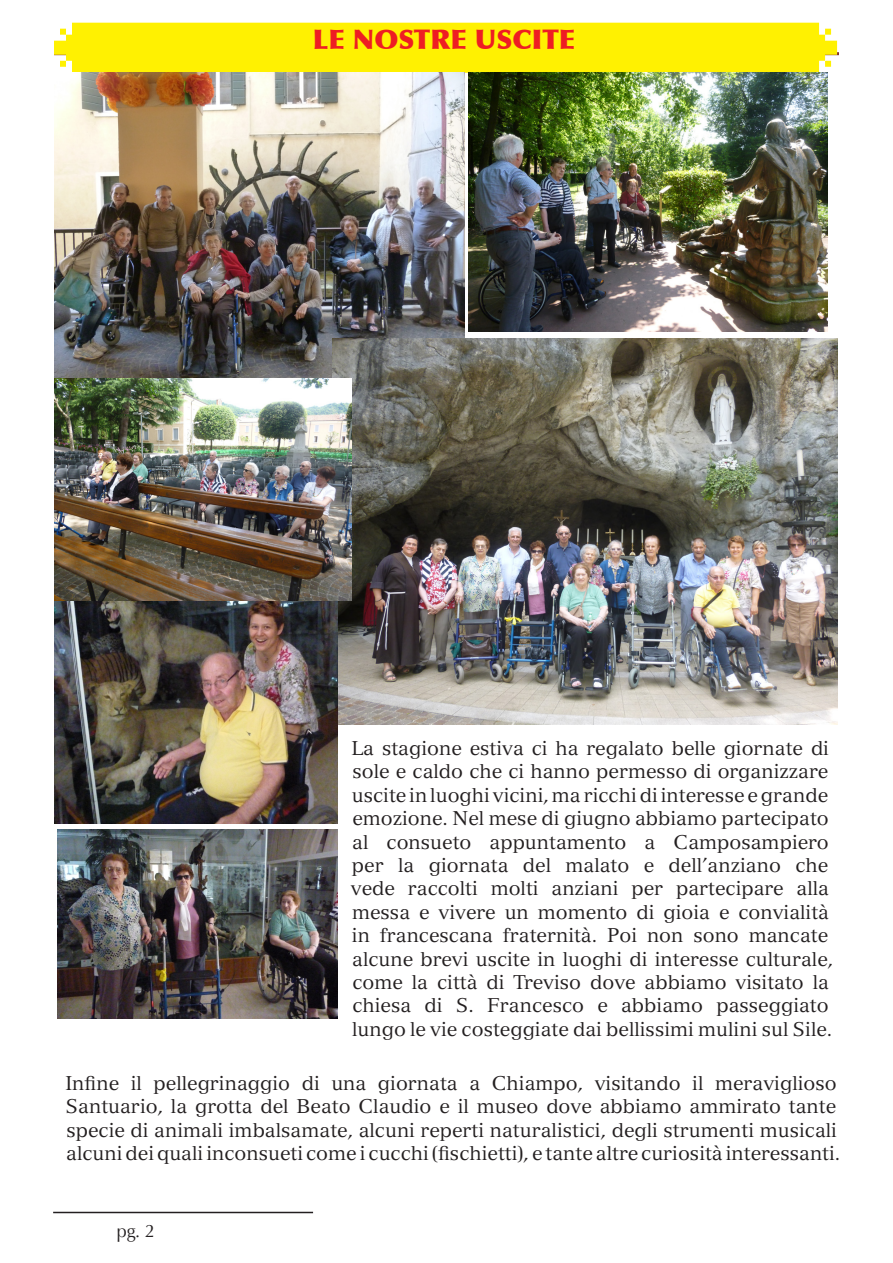
<style>
.page{position:relative;width:893px;height:1263px;background:#fff}
.page>*{position:absolute;margin:0;border:0;box-sizing:border-box;transform-origin:0 0}
.Normale{font:900 27px "Optima";color:#ee1d23}
.Normale-2{font:19.5px/23.4px "Versailles";color:#231f20}
.t1{font:18px "Optima";color:#231f20}
</style>
<div class="page">
<hr style="left:53px;top:1212px;width:260px;height:1px;background:#231f20">
<div style="left:54px;top:23px;width:783px;height:50px;background:#fff101"></div>
<img style="left:54px;top:72px;width:410px;height:306px">
<img style="left:468px;top:72px;width:360px;height:260px">
<img style="left:332px;top:339px;width:505px;height:385px">
<img style="left:57px;top:829px;width:281px;height:189px">
<img style="left:54px;top:597px;width:284px;height:227px">
<img style="left:55px;top:378px;width:296px;height:222px">
<p class="Normale" style="left:313px;top:23px;width:264px">LE NOSTRE USCITE</p>
<p class="Normale-2" style="left:351px;top:736px;width:484px">La stagione estiva ci ha regalato belle giornate di sole e caldo che ci hanno permesso di organizzare uscite in luoghi vicini, ma ricchi di interesse e grande emozione. Nel mese di giugno abbiamo partecipato al consueto appuntamento a Camposampiero per la giornata del malato e dell’anziano che vede raccolti molti anziani per partecipare alla messa e vivere un momento di gioia e convialità in francescana fraternità. Poi non sono mancate alcune brevi uscite in luoghi di interesse culturale, come la città di Treviso dove abbiamo visitato la chiesa di S. Francesco e abbiamo passeggiato lungo le vie costeggiate dai bellissimi mulini sul Sile.</p>
<p class="Normale-2" style="left:65px;top:1071px;width:776px">Infine il pellegrinaggio di una giornata a Chiampo, visitando il meraviglioso Santuario, la grotta del Beato Claudio e il museo dove abbiamo ammirato tante specie di animali imbalsamate, alcuni reperti naturalistici, degli strumenti musicali alcuni dei quali inconsueti come i cucchi (fischietti), e tante altre curiosità interessanti.</p>
<p class="t1" style="left:117px;top:1220px;width:40px">pg. 2</p>
</div>
